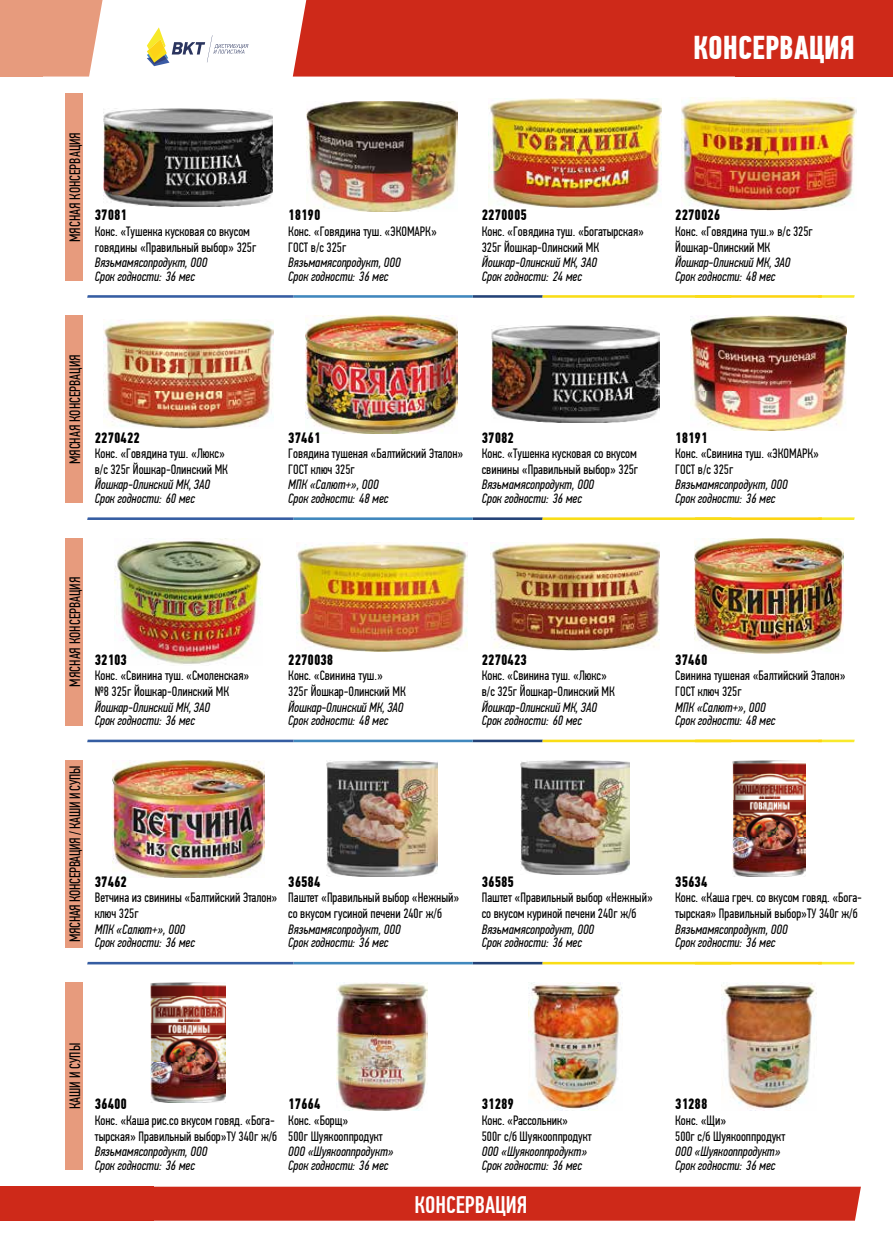
<style>
.page{position:relative;width:893px;height:1259px;background:#fff}
.page>*{position:absolute;margin:0;border:0;box-sizing:border-box;transform-origin:0 0}
.t1{font:700 33px "PF Din Text Comp Pro";color:#fff}
.t2{font:500 24px "PF Din Text Comp Pro";color:#fff}
.t3{font:700 15px "PF Din Text Comp Pro";color:#000}
.t4{font:15px "PF Din Text Comp Pro";color:#000}
.t5{font:15px "PF Din Text Comp Pro";letter-spacing:-.02em;color:#000}
.t6{font:13.5px/16.2px "PF Din Text Comp Pro";color:#000}
.t7{font:italic 13.5px "PF Din Text Comp Pro";color:#000}
</style>
<div class="page">
<svg style="left:147px;top:27px;width:101px;height:39px"></svg>
<div style="left:736px;top:0;width:157px;height:77px;background:#ce2919"></div>
<div style="left:293px;top:0;width:443px;height:77px;background:#ce2919"></div>
<div style="left:153px;top:1186px;width:708px;height:34px;background:#ce2919"></div>
<div style="left:0;top:0;width:43px;height:77px;background:#e79b7d"></div>
<svg style="left:43px;top:0;width:60px;height:77px;background:#e9a78d"></svg>
<div style="left:0;top:1186px;width:153px;height:34px;background:#ce2919"></div>
<img style="left:104px;top:109px;width:169px;height:97px">
<img style="left:307px;top:101px;width:150px;height:110px">
<img style="left:489px;top:98px;width:173px;height:110px">
<img style="left:681px;top:97px;width:175px;height:113px">
<img style="left:104px;top:320px;width:169px;height:108px">
<img style="left:306px;top:316px;width:152px;height:117px">
<img style="left:491px;top:326px;width:168px;height:97px">
<img style="left:691px;top:316px;width:156px;height:114px">
<img style="left:114px;top:538px;width:148px;height:127px">
<img style="left:296px;top:542px;width:171px;height:109px">
<img style="left:491px;top:542px;width:169px;height:108px">
<img style="left:694px;top:538px;width:149px;height:115px">
<img style="left:113px;top:760px;width:151px;height:118px">
<img style="left:326px;top:760px;width:111px;height:116px">
<img style="left:521px;top:760px;width:109px;height:114px">
<img style="left:732px;top:760px;width:73px;height:116px">
<img style="left:151px;top:982px;width:75px;height:120px">
<img style="left:336px;top:982px;width:91px;height:128px">
<img style="left:529px;top:982px;width:93px;height:128px">
<img style="left:721px;top:982px;width:95px;height:128px">
<hr style="left:473px;top:295px;width:70px;height:3px;background:#234277">
<hr style="left:293px;top:295px;width:180px;height:3px;background:#4087bd">
<svg style="left:87px;top:295px;width:207px;height:3px"></svg>
<svg style="left:822px;top:295px;width:33px;height:3px"></svg>
<hr style="left:695px;top:295px;width:127px;height:3px;background:#fdd411">
<hr style="left:542px;top:295px;width:189px;height:3px;background:#f9dd16">
<hr style="left:473px;top:517px;width:70px;height:3px;background:#234277">
<hr style="left:293px;top:517px;width:180px;height:3px;background:#4087bd">
<svg style="left:87px;top:517px;width:207px;height:3px"></svg>
<svg style="left:822px;top:517px;width:33px;height:3px"></svg>
<hr style="left:695px;top:517px;width:127px;height:3px;background:#fdd411">
<hr style="left:542px;top:517px;width:189px;height:3px;background:#f9dd16">
<hr style="left:473px;top:739px;width:70px;height:3px;background:#234277">
<hr style="left:293px;top:739px;width:180px;height:3px;background:#4087bd">
<svg style="left:87px;top:739px;width:207px;height:3px"></svg>
<svg style="left:822px;top:739px;width:33px;height:3px"></svg>
<hr style="left:695px;top:739px;width:127px;height:3px;background:#fdd411">
<hr style="left:542px;top:739px;width:189px;height:3px;background:#f9dd16">
<hr style="left:473px;top:962px;width:70px;height:2px;background:#234277">
<hr style="left:293px;top:962px;width:180px;height:2px;background:#4087bd">
<svg style="left:87px;top:962px;width:207px;height:2px"></svg>
<svg style="left:822px;top:962px;width:33px;height:2px"></svg>
<hr style="left:695px;top:962px;width:127px;height:2px;background:#fdd411">
<hr style="left:542px;top:962px;width:189px;height:2px;background:#f9dd16">
<div style="left:66px;top:94px;width:17px;height:187px;background:#e79b7d"></div>
<div style="left:66px;top:316px;width:17px;height:187px;background:#e79b7d"></div>
<div style="left:66px;top:538px;width:17px;height:187px;background:#e79b7d"></div>
<div style="left:66px;top:760px;width:17px;height:187px;background:#e79b7d"></div>
<div style="left:66px;top:982px;width:17px;height:187px;background:#e79b7d"></div>
<p class="t4" style="left:66px;top:242px;width:111px;rotate:-90deg">МЯСНАЯ КОНСЕРВАЦИЯ</p>
<p class="t3" style="left:95px;top:206px;width:34px">37081</p>
<p class="t6" style="left:95px;top:223px;width:163px">Конс. «Тушенка кусковая со вкусом говядины «Правильный выбор» 325г</p>
<p class="t7" style="left:95px;top:255px;width:114px">Вязьмамясопродукт, ООО</p>
<p class="t7" style="left:95px;top:268px;width:102px">Срок годности: 36 мес</p>
<p class="t4" style="left:66px;top:464px;width:111px;rotate:-90deg">МЯСНАЯ КОНСЕРВАЦИЯ</p>
<p class="t3" style="left:95px;top:428px;width:47px">2270422</p>
<p class="t6" style="left:95px;top:445px;width:135px">Конс. «Говядина туш. «Люкс» в/с 325г Йошкар-Олинский МК</p>
<p class="t7" style="left:95px;top:477px;width:117px">Йошкар-Олинский МК, ЗАО</p>
<p class="t7" style="left:95px;top:490px;width:102px">Срок годности: 60 мес</p>
<h1 class="t1" style="left:693px;top:28px;width:163px">КОНСЕРВАЦИЯ</h1>
<p class="t3" style="left:288px;top:206px;width:34px">18190</p>
<p class="t3" style="left:482px;top:206px;width:47px">2270005</p>
<p class="t3" style="left:675px;top:206px;width:47px">2270026</p>
<p class="t6" style="left:288px;top:223px;width:150px">Конс. «Говядина туш. «ЭКОМАРК»<br>ГОСТ в/с 325г</p>
<p class="t7" style="left:288px;top:255px;width:114px">Вязьмамясопродукт, ООО</p>
<p class="t7" style="left:288px;top:268px;width:102px">Срок годности: 36 мес</p>
<p class="t6" style="left:482px;top:223px;width:164px">Конс. «Говядина туш. «Богатырская»<br>325г Йошкар-Олинский МК</p>
<p class="t7" style="left:482px;top:255px;width:117px">Йошкар-Олинский МК, ЗАО</p>
<p class="t7" style="left:482px;top:268px;width:102px">Срок годности: 24 мес</p>
<p class="t6" style="left:675px;top:223px;width:139px">Конс. «Говядина туш.» в/с 325г<br>Йошкар-Олинский МК</p>
<p class="t7" style="left:675px;top:255px;width:117px">Йошкар-Олинский МК, ЗАО</p>
<p class="t7" style="left:675px;top:268px;width:102px">Срок годности: 48 мес</p>
<p class="t3" style="left:288px;top:428px;width:34px">37461</p>
<p class="t3" style="left:482px;top:428px;width:34px">37082</p>
<p class="t3" style="left:675px;top:428px;width:34px">18191</p>
<p class="t6" style="left:288px;top:445px;width:177px">Говядина тушеная «Балтийский Эталон»<br>ГОСТ ключ 325г</p>
<p class="t6" style="left:482px;top:445px;width:158px">Конс. «Тушенка кусковая со вкусом свинины «Правильный выбор» 325г</p>
<p class="t6" style="left:675px;top:445px;width:145px">Конс. «Свинина туш. «ЭКОМАРК»<br>ГОСТ в/с 325г</p>
<p class="t7" style="left:288px;top:477px;width:92px">МПК «Салют+», ООО</p>
<p class="t7" style="left:288px;top:490px;width:102px">Срок годности: 48 мес</p>
<p class="t7" style="left:482px;top:477px;width:114px">Вязьмамясопродукт, ООО</p>
<p class="t7" style="left:482px;top:490px;width:102px">Срок годности: 36 мес</p>
<p class="t7" style="left:675px;top:477px;width:114px">Вязьмамясопродукт, ООО</p>
<p class="t7" style="left:675px;top:490px;width:102px">Срок годности: 36 мес</p>
<p class="t4" style="left:66px;top:686px;width:111px;rotate:-90deg">МЯСНАЯ КОНСЕРВАЦИЯ</p>
<p class="t3" style="left:95px;top:650px;width:34px">32103</p>
<p class="t6" style="left:95px;top:667px;width:156px">Конс. «Свинина туш. «Смоленская» №8 325г Йошкар-Олинский МК</p>
<p class="t7" style="left:95px;top:699px;width:117px">Йошкар-Олинский МК, ЗАО</p>
<p class="t7" style="left:95px;top:713px;width:102px">Срок годности: 36 мес</p>
<p class="t3" style="left:288px;top:650px;width:47px">2270038</p>
<p class="t6" style="left:288px;top:667px;width:119px">Конс. «Свинина туш.»<br>325г Йошкар-Олинский МК</p>
<p class="t7" style="left:288px;top:699px;width:117px">Йошкар-Олинский МК, ЗАО</p>
<p class="t7" style="left:288px;top:713px;width:102px">Срок годности: 48 мес</p>
<p class="t5" style="left:66px;top:942px;width:178px;rotate:-90deg">МЯСНАЯ КОНСЕРВАЦИЯ / КАШИ И СУПЫ</p>
<p class="t3" style="left:95px;top:873px;width:34px">37462</p>
<p class="t3" style="left:288px;top:873px;width:34px">36584</p>
<p class="t6" style="left:95px;top:889px;width:184px">Ветчина из свинины «Балтийский Эталон» ключ 325г</p>
<p class="t6" style="left:288px;top:889px;width:173px">Паштет «Правильный выбор «Нежный» со вкусом гусиной печени 240г ж/б</p>
<p class="t7" style="left:95px;top:921px;width:92px">МПК «Салют+», ООО</p>
<p class="t7" style="left:95px;top:935px;width:102px">Срок годности: 36 мес</p>
<p class="t7" style="left:288px;top:921px;width:114px">Вязьмамясопродукт, ООО</p>
<p class="t7" style="left:288px;top:935px;width:102px">Срок годности: 36 мес</p>
<p class="t3" style="left:482px;top:650px;width:47px">2270423</p>
<p class="t3" style="left:675px;top:650px;width:34px">37460</p>
<p class="t6" style="left:482px;top:667px;width:135px">Конс. «Свинина туш. «Люкс» в/с 325г Йошкар-Олинский МК</p>
<p class="t7" style="left:482px;top:699px;width:117px">Йошкар-Олинский МК, ЗАО</p>
<p class="t7" style="left:482px;top:713px;width:102px">Срок годности: 60 мес</p>
<p class="t6" style="left:675px;top:667px;width:172px">Свинина тушеная «Балтийский Эталон»<br>ГОСТ ключ 325г</p>
<p class="t7" style="left:675px;top:699px;width:92px">МПК «Салют+», ООО</p>
<p class="t7" style="left:675px;top:713px;width:102px">Срок годности: 48 мес</p>
<p class="t3" style="left:482px;top:873px;width:34px">36585</p>
<p class="t3" style="left:675px;top:873px;width:34px">35634</p>
<p class="t6" style="left:482px;top:889px;width:173px">Паштет «Правильный выбор «Нежный» со вкусом куриной печени 240г ж/б</p>
<p class="t6" style="left:675px;top:889px;width:188px">Конс. «Каша греч. со вкусом говяд. «Бога&shy;тырская» Правильный выбор»ТУ 340г ж/б</p>
<p class="t7" style="left:482px;top:921px;width:114px">Вязьмамясопродукт, ООО</p>
<p class="t7" style="left:482px;top:935px;width:102px">Срок годности: 36 мес</p>
<p class="t7" style="left:675px;top:921px;width:114px">Вязьмамясопродукт, ООО</p>
<p class="t7" style="left:675px;top:935px;width:102px">Срок годности: 36 мес</p>
<p class="t4" style="left:66px;top:1109px;width:68px;rotate:-90deg">КАШИ И СУПЫ</p>
<p class="t3" style="left:95px;top:1095px;width:34px">36400</p>
<p class="t3" style="left:288px;top:1095px;width:34px">17664</p>
<p class="t6" style="left:95px;top:1112px;width:184px">Конс. «Каша рис.со вкусом говяд. «Бога&shy;тырская» Правильный выбор»ТУ 340г ж/б</p>
<p class="t6" style="left:288px;top:1112px;width:96px">Конс. «Борщ»<br>500г Шуякооппродукт</p>
<p class="t7" style="left:95px;top:1143px;width:114px">Вязьмамясопродукт, ООО</p>
<p class="t7" style="left:95px;top:1157px;width:102px">Срок годности: 36 мес</p>
<p class="t7" style="left:288px;top:1143px;width:107px">ООО «Шуякооппродукт»</p>
<p class="t7" style="left:288px;top:1157px;width:102px">Срок годности: 36 мес</p>
<p class="t3" style="left:482px;top:1095px;width:34px">31289</p>
<p class="t6" style="left:482px;top:1112px;width:112px">Конс. «Рассольник»<br>500г с/б Шуякооппродукт</p>
<p class="t7" style="left:482px;top:1143px;width:107px">ООО «Шуякооппродукт»</p>
<p class="t7" style="left:482px;top:1157px;width:102px">Срок годности: 36 мес</p>
<h2 class="t2" style="left:414px;top:1190px;width:114px">КОНСЕРВАЦИЯ</h2>
<p class="t3" style="left:675px;top:1095px;width:34px">31288</p>
<p class="t6" style="left:675px;top:1112px;width:112px">Конс. «Щи»<br>500г с/б Шуякооппродукт</p>
<p class="t7" style="left:675px;top:1143px;width:107px">ООО «Шуякооппродукт»</p>
<p class="t7" style="left:675px;top:1157px;width:102px">Срок годности: 36 мес</p>
</div>
